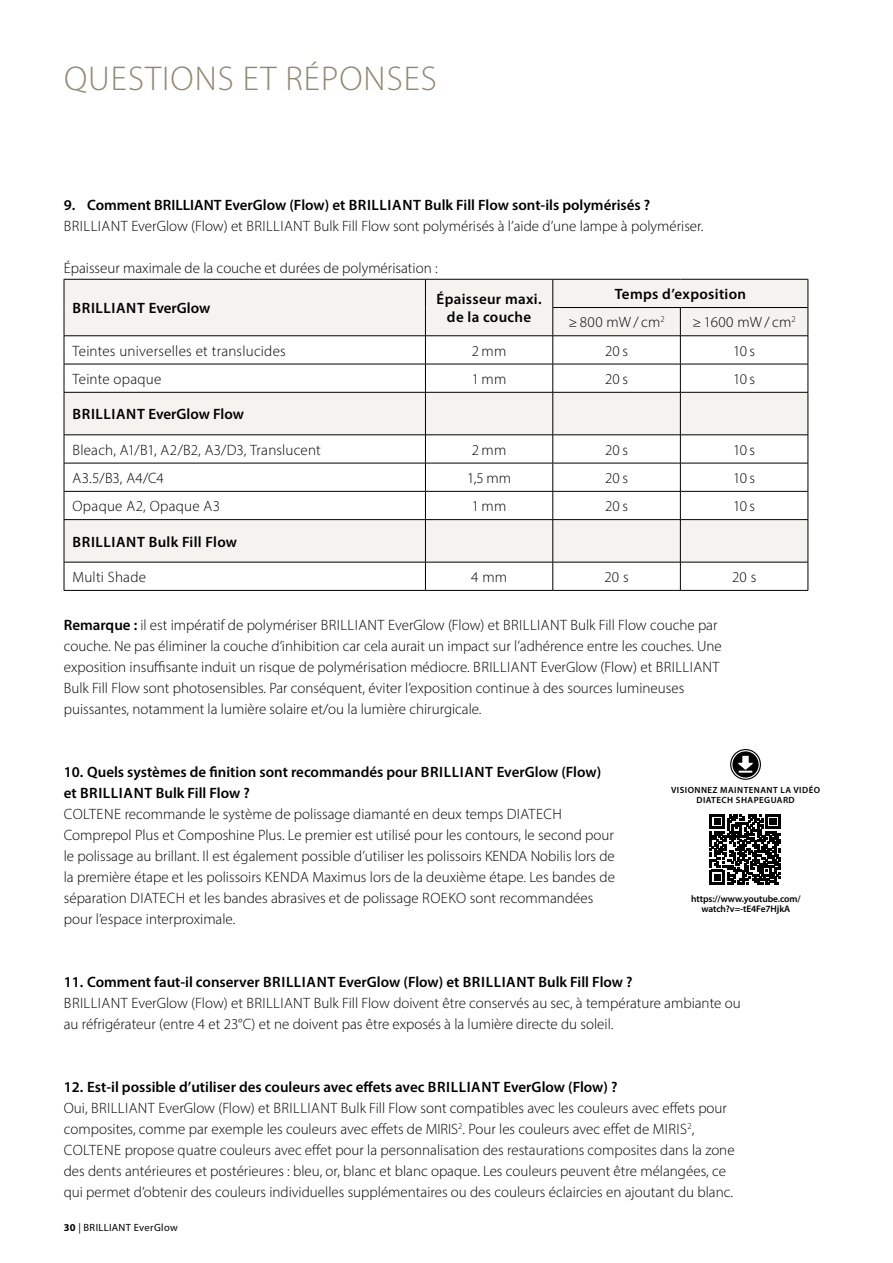
<style>
.page{position:relative;width:893px;height:1263px;background:#fff}
.page>*{position:absolute;margin:0;border:0;box-sizing:border-box;transform-origin:0 0}
.t1{font:300 34.5px "Myriad Pro";letter-spacing:.03em;color:#928872}
.t2{font:300 15px/21px "Myriad Pro";color:#000}
.t3{font:600 15px/21px "Myriad Pro";color:#000}
.t4{font:600 15px/28.2px "Myriad Pro";letter-spacing:.02em;color:#000}
.t5{font:600 15px/18px "Myriad Pro";letter-spacing:.025em;color:#000;text-align:center}
.t6{font:600 15px "Myriad Pro";letter-spacing:.04em;color:#000}
.t7{font:300 15px "Myriad Pro";letter-spacing:.02em;color:#000}
.t8{font:10.5px "Myriad Pro";letter-spacing:.035em;color:#000}
.t9{font:600 9.6px/10.5px "Myriad Pro";letter-spacing:-.01em;color:#000;text-align:center}
.t10{font:600 9px/10.5px "Myriad Pro";letter-spacing:.05em;color:#000;text-align:center}
.s1{font-weight:300}
.s2{font-weight:600}
.s3{font-weight:700}
</style>
<div class="page">
<svg style="left:732px;top:751px;width:27px;height:26px"></svg>
<div style="left:730px;top:749px;width:31px;height:31px;border:1px solid #000;border-radius:50%"></div>
<svg style="left:710px;top:814px;width:71px;height:71px"></svg>
<svg style="left:65px;top:280px;width:743px;height:282px;fill:#f4f3ef"></svg>
<hr style="left:64px;top:279px;width:361px;height:1px;background:#000">
<hr style="left:425px;top:279px;width:128px;height:1px;background:#000">
<hr style="left:553px;top:279px;width:127px;height:1px;background:#000">
<hr style="left:680px;top:279px;width:128px;height:1px;background:#000">
<hr style="left:553px;top:307px;width:127px;height:1px;background:#000">
<hr style="left:680px;top:307px;width:128px;height:1px;background:#000">
<hr style="left:64px;top:335px;width:361px;height:1px;background:#000">
<hr style="left:425px;top:335px;width:128px;height:1px;background:#000">
<hr style="left:553px;top:335px;width:127px;height:1px;background:#000">
<hr style="left:680px;top:335px;width:128px;height:1px;background:#000">
<hr style="left:64px;top:364px;width:361px;height:1px;background:#000">
<svg style="left:64px;top:279px;width:1px;height:113px"></svg>
<hr style="left:425px;top:364px;width:128px;height:1px;background:#000">
<svg style="left:425px;top:279px;width:1px;height:113px"></svg>
<hr style="left:553px;top:364px;width:127px;height:1px;background:#000">
<svg style="left:553px;top:279px;width:1px;height:113px"></svg>
<hr style="left:680px;top:364px;width:128px;height:1px;background:#000">
<svg style="left:680px;top:308px;width:1px;height:84px"></svg>
<svg style="left:808px;top:279px;width:1px;height:113px"></svg>
<hr style="left:64px;top:392px;width:1px;height:43px;background:#000">
<hr style="left:425px;top:392px;width:1px;height:43px;background:#000">
<hr style="left:553px;top:392px;width:1px;height:43px;background:#000">
<hr style="left:680px;top:392px;width:1px;height:43px;background:#000">
<hr style="left:808px;top:392px;width:1px;height:43px;background:#000">
<hr style="left:64px;top:435px;width:361px;height:1px;background:#000">
<hr style="left:425px;top:435px;width:128px;height:1px;background:#000">
<hr style="left:553px;top:435px;width:127px;height:1px;background:#000">
<hr style="left:680px;top:435px;width:128px;height:1px;background:#000">
<hr style="left:64px;top:463px;width:361px;height:1px;background:#000">
<hr style="left:425px;top:463px;width:128px;height:1px;background:#000">
<hr style="left:553px;top:463px;width:127px;height:1px;background:#000">
<hr style="left:680px;top:463px;width:128px;height:1px;background:#000">
<hr style="left:64px;top:491px;width:361px;height:1px;background:#000">
<svg style="left:64px;top:435px;width:1px;height:84px"></svg>
<hr style="left:425px;top:491px;width:128px;height:1px;background:#000">
<svg style="left:425px;top:435px;width:1px;height:84px"></svg>
<hr style="left:553px;top:491px;width:127px;height:1px;background:#000">
<svg style="left:553px;top:435px;width:1px;height:84px"></svg>
<hr style="left:680px;top:491px;width:128px;height:1px;background:#000">
<svg style="left:680px;top:435px;width:1px;height:84px"></svg>
<svg style="left:808px;top:435px;width:1px;height:84px"></svg>
<hr style="left:64px;top:520px;width:1px;height:42px;background:#000">
<hr style="left:425px;top:520px;width:1px;height:42px;background:#000">
<hr style="left:553px;top:520px;width:1px;height:42px;background:#000">
<hr style="left:680px;top:520px;width:1px;height:42px;background:#000">
<hr style="left:808px;top:520px;width:1px;height:42px;background:#000">
<hr style="left:64px;top:562px;width:361px;height:1px;background:#000">
<svg style="left:64px;top:562px;width:1px;height:28px"></svg>
<hr style="left:425px;top:562px;width:128px;height:1px;background:#000">
<svg style="left:425px;top:562px;width:1px;height:28px"></svg>
<hr style="left:553px;top:562px;width:127px;height:1px;background:#000">
<svg style="left:553px;top:562px;width:1px;height:28px"></svg>
<hr style="left:680px;top:562px;width:128px;height:1px;background:#000">
<svg style="left:680px;top:562px;width:1px;height:28px"></svg>
<svg style="left:808px;top:562px;width:1px;height:28px"></svg>
<hr style="left:64px;top:590px;width:361px;height:1px;background:#000">
<hr style="left:425px;top:590px;width:128px;height:1px;background:#000">
<hr style="left:553px;top:590px;width:127px;height:1px;background:#000">
<hr style="left:680px;top:590px;width:128px;height:1px;background:#000">
<hr style="left:64px;top:392px;width:361px;height:1px;background:#000">
<hr style="left:425px;top:392px;width:128px;height:1px;background:#000">
<hr style="left:553px;top:392px;width:127px;height:1px;background:#000">
<hr style="left:680px;top:392px;width:128px;height:1px;background:#000">
<hr style="left:64px;top:519px;width:361px;height:1px;background:#000">
<hr style="left:425px;top:519px;width:128px;height:1px;background:#000">
<hr style="left:553px;top:519px;width:127px;height:1px;background:#000">
<hr style="left:680px;top:519px;width:128px;height:1px;background:#000">
<h1 class="t1" style="left:64px;top:57px;width:374px">QUESTIONS ET RÉPONSES</h1>
<p class="t3" style="left:64px;top:194px;width:588px">9. Comment BRILLIANT EverGlow (Flow) et BRILLIANT Bulk Fill Flow sont-ils polymérisés ?</p>
<p class="t2" style="left:64px;top:215px;width:641px">BRILLIANT EverGlow (Flow) et BRILLIANT Bulk Fill Flow sont polymérisés à l’aide d’une lampe à polymériser.</p>
<p class="t2" style="left:64px;top:257px;width:375px">Épaisseur maximale de la couche et durées de polymérisation :</p>
<p class="t6" style="left:73px;top:299px;width:139px">BRILLIANT EverGlow</p>
<p class="t5" style="left:437px;top:290px;width:107px">Épaisseur maxi. de la couche</p>
<p class="t4" style="left:568px;top:279px;width:179px;text-indent:46px">Temps d’exposition <span class="s1">≥ 800 mW / cm</span><sup>2</sup></p>
<p class="t2" style="left:692px;top:312px;width:105px">≥ 1600 mW / cm<sup>2</sup></p>
<p class="t2" style="left:73px;top:340px;width:215px">Teintes universelles et translucides</p>
<p class="t2" style="left:472px;top:340px;width:36px">2mm</p>
<p class="t2" style="left:605px;top:340px;width:24px">20s</p>
<p class="t2" style="left:733px;top:340px;width:24px">10s</p>
<p class="t2" style="left:73px;top:368px;width:90px">Teinte opaque</p>
<p class="t2" style="left:472px;top:368px;width:36px">1mm</p>
<p class="t2" style="left:605px;top:368px;width:24px">20s</p>
<p class="t2" style="left:733px;top:368px;width:24px">10s</p>
<p class="t3" style="left:73px;top:403px;width:173px">BRILLIANT EverGlow Flow</p>
<p class="t2" style="left:73px;top:439px;width:250px">Bleach, A1/B1, A2/B2, A3/D3, Translucent</p>
<p class="t2" style="left:472px;top:439px;width:36px">2mm</p>
<p class="t2" style="left:605px;top:439px;width:24px">20s</p>
<p class="t2" style="left:733px;top:439px;width:24px">10s</p>
<p class="t2" style="left:73px;top:467px;width:93px">A3.5/B3, A4/C4</p>
<p class="t2" style="left:467px;top:467px;width:46px">1,5 mm</p>
<p class="t2" style="left:605px;top:467px;width:24px">20s</p>
<p class="t2" style="left:733px;top:467px;width:24px">10s</p>
<p class="t7" style="left:73px;top:497px;width:149px">Opaque A2, Opaque A3</p>
<p class="t2" style="left:472px;top:495px;width:36px">1mm</p>
<p class="t2" style="left:605px;top:495px;width:24px">20s</p>
<p class="t2" style="left:733px;top:495px;width:24px">10s</p>
<p class="t4" style="left:73px;top:527px;width:166px">BRILLIANT Bulk Fill Flow</p>
<p class="t2" style="left:73px;top:566px;width:75px">Multi Shade</p>
<p class="t2" style="left:471px;top:566px;width:37px">4 mm</p>
<p class="t2" style="left:604px;top:566px;width:26px">20 s</p>
<p class="t2" style="left:732px;top:566px;width:26px">20 s</p>
<p class="t2" style="left:64px;top:614px;width:660px"><span class="s2">Remarque :</span> il est impératif de polymériser BRILLIANT EverGlow (Flow) et BRILLIANT Bulk Fill Flow couche par couche. Ne pas éliminer la couche d’inhibition car cela aurait un impact sur l’adhérence entre les couches. Une exposition insuffisante induit un risque de polymérisation médiocre. BRILLIANT EverGlow (Flow) et BRILLIANT Bulk Fill Flow sont photosensibles. Par conséquent, éviter l’exposition continue à des sources lumineuses puissantes, notamment la lumière solaire et/ou la lumière chirurgicale.</p>
<p class="t3" style="left:64px;top:761px;width:539px">10. Quels systèmes de finition sont recommandés pour BRILLIANT EverGlow (Flow) et BRILLIANT Bulk Fill Flow ?</p>
<p class="t2" style="left:64px;top:803px;width:553px">COLTENE recommande le système de polissage diamanté en deux temps DIATECH Comprepol Plus et Composhine Plus. Le premier est utilisé pour les contours, le second pour le polissage au brillant. Il est également possible d’utiliser les polissoirs KENDA Nobilis lors de la première étape et les polissoirs KENDA Maximus lors de la deuxième étape. Les bandes de séparation DIATECH et les bandes abrasives et de polissage ROEKO sont recommandées pour l’espace interproximale.</p>
<p class="t10" style="left:671px;top:784px;width:151px">VISIONNEZ MAINTENANT LA VIDÉO<br>DIATECH SHAPEGUARD</p>
<p class="t9" style="left:691px;top:893px;width:111px">https://www.youtube.com/ watch?v=-tE4Fe7HjkA</p>
<p class="t3" style="left:64px;top:971px;width:570px">11. Comment faut-il conserver BRILLIANT EverGlow (Flow) et BRILLIANT Bulk Fill Flow ?</p>
<p class="t2" style="left:64px;top:992px;width:678px">BRILLIANT EverGlow (Flow) et BRILLIANT Bulk Fill Flow doivent être conservés au sec, à température ambiante ou au réfrigérateur (entre 4 et 23°C) et ne doivent pas être exposés à la lumière directe du soleil.</p>
<p class="t3" style="left:64px;top:1076px;width:555px">12. Est-il possible d’utiliser des couleurs avec effets avec BRILLIANT EverGlow (Flow) ?</p>
<p class="t2" style="left:64px;top:1097px;width:672px">Oui, BRILLIANT EverGlow (Flow) et BRILLIANT Bulk Fill Flow sont compatibles avec les couleurs avec effets pour composites, comme par exemple les couleurs avec effets de MIRIS<sup>2</sup>. Pour les couleurs avec effet de MIRIS<sup>2</sup>, COLTENE propose quatre couleurs avec effet pour la personnalisation des restaurations composites dans la zone des dents antérieures et postérieures : bleu, or, blanc et blanc opaque. Les couleurs peuvent être mélangées, ce qui permet d’obtenir des couleurs individuelles supplémentaires ou des couleurs éclaircies en ajoutant du blanc.</p>
<p class="t8" style="left:64px;top:1221px;width:116px"><span class="s3">30</span> | BRILLIANT EverGlow</p>
</div>
